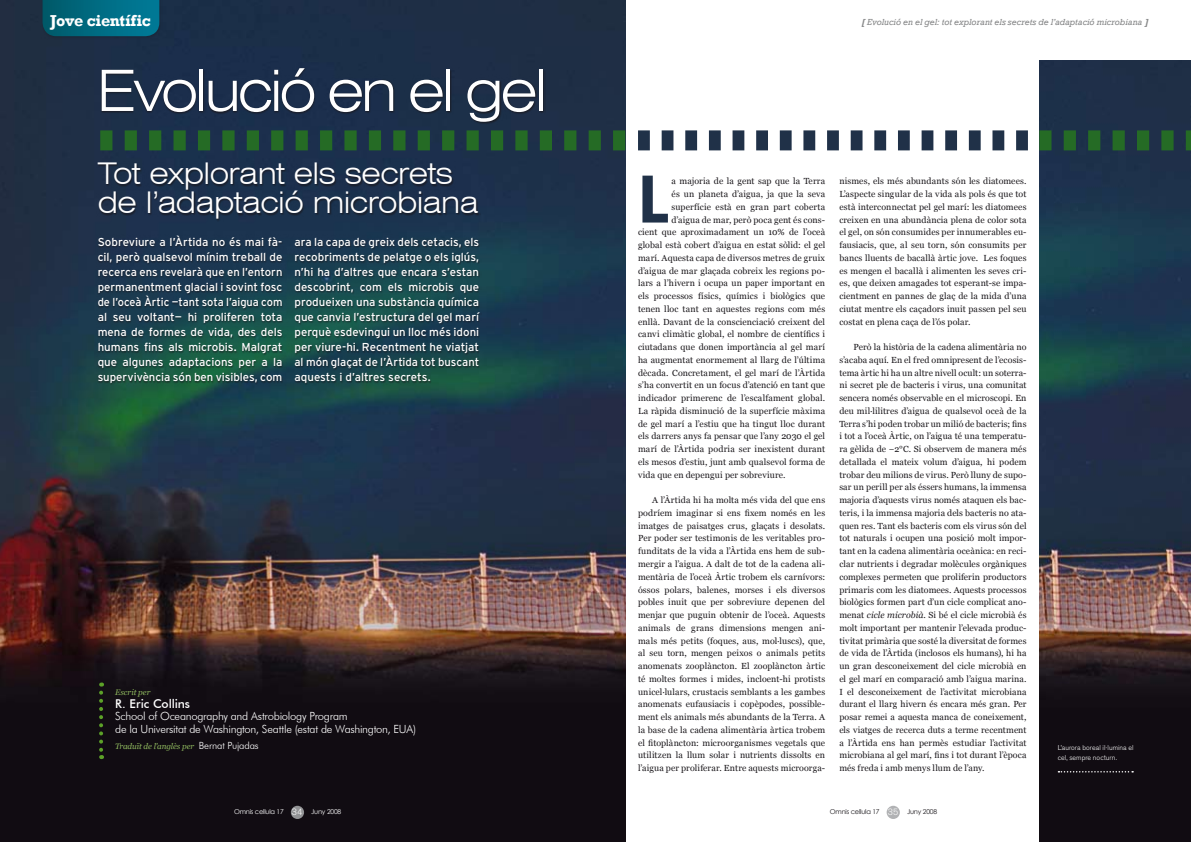
<style>
.page{position:relative;width:1191px;height:842px;background:#fff}
.page>*{position:absolute;margin:0;border:0;box-sizing:border-box;transform-origin:0 0}
.t1{font:600 condensed 70.4px "Franklin Gothic";color:#203148}
.t2{font:300 expanded 57px "Swiss 721 BT";letter-spacing:-.055em;color:#fff}
.t3{font:300 expanded 30px/29px "Swiss 721 BT";letter-spacing:-.025em;color:#fff}
.t4{font:700 16.2px "Rockwell";letter-spacing:-.02em;color:#fff}
.t5{font:500 12.1px "Futura BT";letter-spacing:-.005em;color:#fff}
.t6{font:11.5px/15px "Interstate";letter-spacing:-.005em;color:#fff;text-align:justify}
.t7{font:300 11.2px/12.6px "Futura BT";letter-spacing:-.025em;color:#fff}
.t8{font:300 9.9px "Futura BT";letter-spacing:-.015em;color:#fff}
.t9{font:italic 9px "Rockwell";letter-spacing:-.005em;color:#878889}
.t10{font:8.9px/12.8px "Georgia";letter-spacing:.015em;color:#1a171b;text-align:justify}
.t11{font:italic 8.1px "Georgia";letter-spacing:-.01em;color:#8eb75e}
.t12{font:300 7px/10px "Akzidenz Grotesk BE";letter-spacing:.005em;color:#fff}
.t13{font:6.7px "Century Gothic";letter-spacing:-.03em;color:#fff}
.t14{font:6.7px "Century Gothic";letter-spacing:-.03em;color:#1a171b}
.s1{font-weight:700}
.s2{font-style:italic}
.s3{font-family:"Akzidenz Grotesk BE";font-weight:300;font-size:9px}
.s4{font-family:"Akzidenz Grotesk BE";font-weight:300;font-size:9px;color:#fff}
</style>
<div class="page">
<img style="left:0;top:0;width:625px;height:842px">
<img style="left:1039px;top:61px;width:152px;height:781px">
<svg style="left:100px;top:130px;width:525px;height:20px;background:#204d37"></svg>
<svg style="left:638px;top:130px;width:390px;height:20px"></svg>
<svg style="left:1039px;top:130px;width:152px;height:20px;background:#214d36"></svg>
<div style="left:40px;top:0;width:123px;height:40px;background:#1a171b;opacity:.3"></div>
<svg style="left:43px;top:0;width:116px;height:36px;background:#006a81"></svg>
<svg style="left:99px;top:693px;width:4px;height:66px"></svg>
<div style="left:97px;top:234px;width:385px;height:152px;background:#1a171b;opacity:.75"></div>
<div style="left:100px;top:67px;width:445px;height:57px;background:#1a171b;opacity:.75"></div>
<div style="left:886px;top:806px;width:14px;height:13px;background:#b1b2b4;border-radius:50%"></div>
<div style="left:291px;top:806px;width:13px;height:13px;background:#929395;border-radius:50%"></div>
<div style="left:96px;top:161px;width:385px;height:61px;background:#1a171b;opacity:.75"></div>
<svg style="left:1058px;top:771px;width:75px;height:1px"></svg>
<h3 class="t4" style="left:50px;top:11px;width:102px">Jove científic</h3>
<p class="t9" style="left:861px;top:17px;width:288px"><span class="s1">[</span> Evolució en el gel: tot explorant els secrets de l’adaptació microbiana <span class="s1">]</span></p>
<h2 class="t2" style="left:97px;top:57px;width:451px">Evolució en el gel</h2>
<h3 class="t3" style="left:98px;top:159px;width:383px">Tot explorant els secrets de l’adaptació microbiana</h3>
<p class="t6" style="left:98px;top:234px;width:186px">Sobreviure a l’Àrtida no és mai fà&shy;cil, però qualsevol mínim treball de recerca ens revelarà que en l’entorn permanentment glacial i sovint fosc de l’oceà Àrtic —tant sota l’aigua com al seu voltant— hi proliferen tota mena de formes de vida, des dels humans fins als microbis. Malgrat que algunes adaptacions per a la supervivència són ben visibles, com</p>
<p class="t6" style="left:294px;top:234px;width:186px">ara la capa de greix dels cetacis, els recobriments de pelatge o els iglús, n’hi ha d’altres que encara s’estan descobrint, com els microbis que produeixen una substància química que canvia l’estructura del gel marí perquè esdevingui un lloc més idoni per viure-hi. Recentment he viatjat al món glaçat de l’Àrtida tot buscant aquests i d’altres secrets.</p>
<p class="t11" style="left:115px;top:688px;width:37px">Escrit per</p>
<h3 class="t5" style="left:115px;top:696px;width:76px">R. Eric Collins</h3>
<p class="t7" style="left:115px;top:710px;width:302px">School of Oceanography and Astrobiology Program<br>de la Universitat de Washington, Seattle (estat de Washington, EUA)</p>
<p class="t11" style="left:115px;top:741px;width:81px">Traduït de l'anglès per</p>
<p class="t8" style="left:199px;top:739px;width:61px">Bernat Pujadas</p>
<h1 class="t1" style="left:638px;top:152px;width:31px">L</h1>
<p class="t10" style="left:671px;top:175px;width:155px">a majoria de la gent sap que la Terra</p>
<p class="t10" style="left:671px;top:188px;width:155px">és un planeta d’aigua, ja que la seva</p>
<p class="t10" style="left:671px;top:200px;width:155px">superfície està en gran part coberta</p>
<p class="t10" style="left:671px;top:213px;width:155px">d’aigua de mar, però poca gent és cons-</p>
<p class="t10" style="left:638px;top:226px;width:189px">cient que aproximadament un 10% de l’oceà</p>
<p class="t10" style="left:638px;top:239px;width:189px">global està cobert d’aigua en estat sòlid: el gel</p>
<p class="t10" style="left:638px;top:251px;width:189px">marí. Aquesta capa de diversos metres de gruix</p>
<p class="t10" style="left:638px;top:264px;width:189px">d’aigua de mar glaçada cobreix les regions po-</p>
<p class="t10" style="left:638px;top:277px;width:189px">lars a l’hivern i ocupa un paper important en</p>
<p class="t10" style="left:638px;top:290px;width:189px">els processos físics, químics i biològics que</p>
<p class="t10" style="left:638px;top:302px;width:189px">tenen lloc tant en aquestes regions com més</p>
<p class="t10" style="left:638px;top:315px;width:189px">enllà. Davant de la conscienciació creixent del</p>
<p class="t10" style="left:638px;top:328px;width:189px">canvi climàtic global, el nombre de científics i</p>
<p class="t10" style="left:638px;top:341px;width:189px">ciutadans que donen importància al gel marí</p>
<p class="t10" style="left:638px;top:353px;width:189px">ha augmentat enormement al llarg de l’última</p>
<p class="t10" style="left:638px;top:366px;width:189px">dècada. Concretament, el gel marí de l’Àrtida</p>
<p class="t10" style="left:638px;top:379px;width:189px">s’ha convertit en un focus d’atenció en tant que</p>
<p class="t10" style="left:638px;top:392px;width:189px">indicador primerenc de l’escalfament global.</p>
<p class="t10" style="left:638px;top:404px;width:189px">La ràpida disminució de la superfície màxima</p>
<p class="t10" style="left:638px;top:417px;width:189px">de gel marí a l’estiu que ha tingut lloc durant</p>
<p class="t10" style="left:638px;top:430px;width:189px">els darrers anys fa pensar que l’any 2030 el gel</p>
<p class="t10" style="left:638px;top:443px;width:189px">marí de l’Àrtida podria ser inexistent durant</p>
<p class="t10" style="left:638px;top:455px;width:189px">els mesos d’estiu, junt amb qualsevol forma de</p>
<p class="t10" style="left:638px;top:468px;width:149px">vida que en depengui per sobreviure.</p>
<p class="t10" style="left:638px;top:494px;width:189px;text-indent:14px">A l’Àrtida hi ha molta més vida del que ens podríem imaginar si ens fixem només en les imatges de paisatges crus, glaçats i desolats.<br>Per poder ser testimonis de les veritables pro&shy;funditats de la vida a l’Àrtida ens hem de sub&shy;mergir a l’aigua. A dalt de tot de la cadena ali&shy;mentària de l’oceà Àrtic trobem els carnívors: óssos polars, balenes, morses i els diversos pobles inuit que per sobreviure depenen del menjar que puguin obtenir de l’oceà. Aquests animals de grans dimensions mengen ani&shy;mals més petits (foques, aus, mol·luscs), que, al seu torn, mengen peixos o animals petits anomenats zooplàncton. El zooplàncton àrtic té moltes formes i mides, incloent-hi protists unicel·lulars, crustacis semblants a les gambes anomenats eufausiacis i copèpodes, possible&shy;ment els animals més abundants de la Terra. A la base de la cadena alimentària àrtica trobem el fitoplàncton: microorganismes vegetals que utilitzen la llum solar i nutrients dissolts en l’aigua per proliferar. Entre aquests microorga-</p>
<p class="t10" style="left:839px;top:175px;width:189px">nismes, els més abundants són les diatomees.<br>L’aspecte singular de la vida als pols és que tot està interconnectat pel gel marí: les diatomees creixen en una abundància plena de color sota el gel, on són consumides per innumerables eu&shy;fausiacis, que, al seu torn, són consumits per bancs lluents de bacallà àrtic jove. Les foques es mengen el bacallà i alimenten les seves cri&shy;es, que deixen amagades tot esperant-se impa&shy;cientment en pannes de glaç de la mida d’una ciutat mentre els caçadors inuit passen pel seu costat en plena caça de l’ós polar.</p>
<p class="t10" style="left:839px;top:341px;width:189px;text-indent:14px">Però la història de la cadena alimentària no s’acaba aquí. En el fred omnipresent de l’ecosis&shy;tema àrtic hi ha un altre nivell ocult: un soterra&shy;ni secret ple de bacteris i virus, una comunitat sencera només observable en el microscopi. En deu mil·lilitres d’aigua de qualsevol oceà de la Terra s’hi poden trobar un milió de bacteris; fins i tot a l’oceà Àrtic, on l’aigua té una temperatu&shy;ra gèlida de −2°C. Si observem de manera més detallada el mateix volum d’aigua, hi podem trobar deu milions de virus. Però lluny de supo&shy;sar un perill per als éssers humans, la immensa majoria d’aquests virus només ataquen els bac&shy;teris, i la immensa majoria dels bacteris no ata&shy;quen res. Tant els bacteris com els virus són del tot naturals i ocupen una posició molt impor&shy;tant en la cadena alimentària oceànica: en reci&shy;clar nutrients i degradar molècules orgàniques complexes permeten que proliferin productors primaris com les diatomees. Aquests processos biològics formen part d’un cicle complicat ano&shy;menat <span class="s2">cicle microbià</span>. Si bé el cicle microbià és molt important per mantenir l’elevada produc&shy;tivitat primària que sosté la diversitat de formes de vida de l’Àrtida (inclosos els humans), hi ha un gran desconeixement del cicle microbià en el gel marí en comparació amb l’aigua marina.<br>I el desconeixement de l’activitat microbiana durant el llarg hivern és encara més gran. Per posar remei a aquesta manca de coneixement, els viatges de recerca duts a terme recentment a l’Àrtida ens han permès estudiar l’activitat microbiana al gel marí, fins i tot durant l’època més freda i amb menys llum de l’any.</p>
<p class="t13" style="left:234px;top:807px;width:109px">Omnis cellula 17 <span class="s3">34</span> Juny 2008</p>
<p class="t14" style="left:830px;top:807px;width:109px">Omnis cellula 17 <span class="s4">35</span> Juny 2008</p>
<p class="t12" style="left:1057px;top:742px;width:77px">L’aurora boreal il·lumina el cel, sempre nocturn.</p>
</div>
